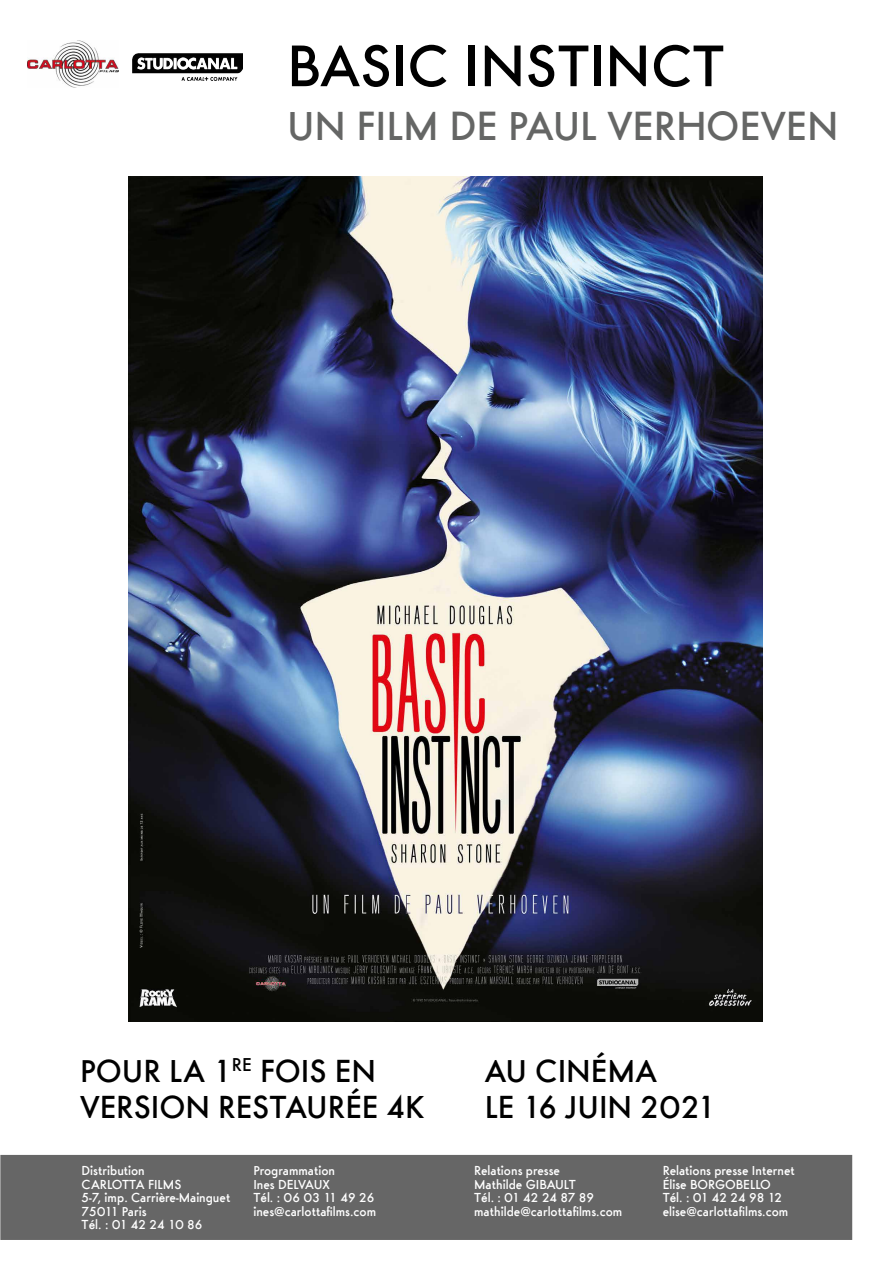
<style>
.page{position:relative;width:893px;height:1263px;background:#fff}
.page>*{position:absolute;margin:0;border:0;box-sizing:border-box;transform-origin:0 0}
.t1{font:500 60.9px "Futura Ridendo";color:#000}
.t2{font:500 42.15px "Futura Ridendo";color:#656665}
.t3{font:500 33px/36px "Futura Ridendo";color:#000}
.t4{font:500 13.5px/13.5px "Futura Ridendo";color:#fff}
</style>
<div class="page">
<img style="left:28px;top:41px;width:91px;height:47px">
<img style="left:133px;top:54px;width:109px;height:26px">
<img style="left:128px;top:176px;width:634px;height:845px">
<div style="left:1px;top:1156px;width:850px;height:83px;background:#666"></div>
<h1 class="t1" style="left:287px;top:30px;width:439px">BASIC INSTINCT</h1>
<h2 class="t2" style="left:287px;top:101px;width:553px">UN FILM DE PAUL VERHOEVEN</h2>
<h3 class="t3" style="left:80px;top:1052px;width:346px">POUR LA 1<sup>RE</sup> FOIS EN<br>VERSION RESTAURÉE 4K</h3>
<p class="t4" style="left:82px;top:1164px;width:150px">Distribution<br>CARLOTTA FILMS<br>5-7, imp. Carrière-Mainguet<br>75011 Paris<br>Tél. : 01 42 24 10 86</p>
<p class="t4" style="left:253px;top:1164px;width:124px">Programmation<br>Ines DELVAUX<br>Tél. : 06 03 11 49 26 ines@carlottafilms.com</p>
<h3 class="t3" style="left:485px;top:1052px;width:233px">AU CINÉMA<br>LE 16 JUIN 2021</h3>
<p class="t4" style="left:474px;top:1164px;width:150px">Relations presse<br>Mathilde GIBAULT<br>Tél. : 01 42 24 87 89 mathilde@carlottafilms.com</p>
<p class="t4" style="left:663px;top:1164px;width:134px">Relations presse Internet<br>Élise BORGOBELLO<br>Tél. : 01 42 24 98 12 elise@carlottafilms.com</p>
</div>
